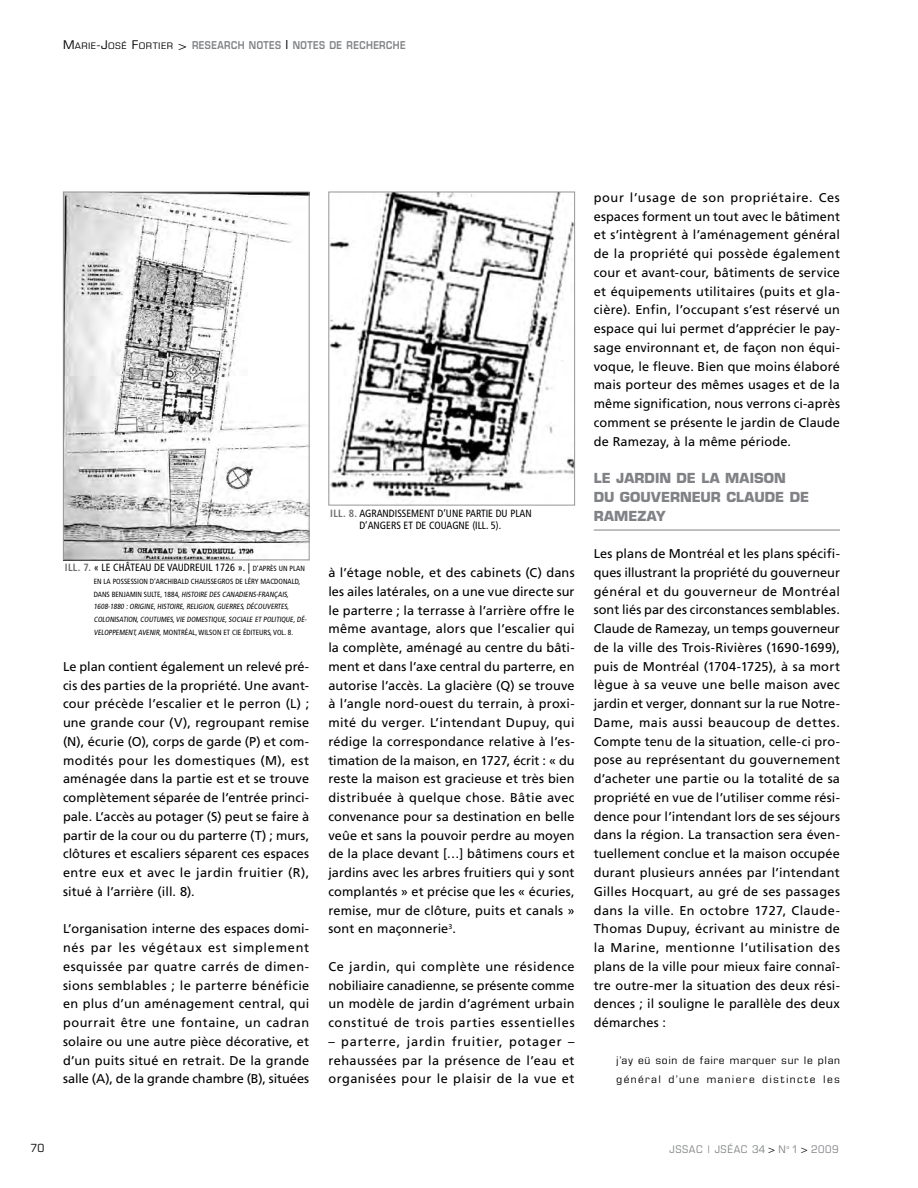
<style>
.page{position:relative;width:918px;height:1188px;background:#fff}
.page>*{position:absolute;margin:0;border:0;box-sizing:border-box;transform-origin:0 0}
.t1{font:700 13.5px/18.8px "Eurostile";color:#808285}
.t2{font:12.75px/18.8px "Frutiger";letter-spacing:.015em;color:#000;text-align:justify}
.t3{font:condensed 11.25px "Eurostile";color:#000;scale:1.1 1}
.t4{font:condensed 10.5px/12.8px "Frutiger";color:#000;text-align:center}
.t5{font:condensed 10.5px/18.8px "Eurostile";letter-spacing:.08em;color:#000;scale:1.2 1}
.t6{font:600 10.5px "Eurostile";letter-spacing:.05em;color:#808285;scale:.85 1}
.t7{font:condensed 10.5px "Eurostile";letter-spacing:.05em;color:#808285;scale:1.1 1}
.t8{font:condensed 7.5px/12.8px "Frutiger";color:#000}
.s1{font-weight:400;font-stretch:condensed;font-size:12px;color:#000}
.s2{font-weight:400;font-stretch:condensed;font-size:9px;color:#000}
.s3{font-size:12px;color:#000}
.s4{font-weight:700;color:#6d6f71}
.s5{font-size:7.5px}
.s6{color:#000}
</style>
<div class="page">
<hr style="left:594px;top:530px;width:246px;height:1px;background:#808285">
<img style="left:64px;top:194px;width:246px;height:367px">
<div style="left:63px;top:192px;width:247px;height:368px;border:1px solid #939598"></div>
<img style="left:330px;top:194px;width:243px;height:305px">
<div style="left:328px;top:192px;width:247px;height:313px;border:1px solid #939598"></div>
<p class="t6" style="left:63px;top:38px;width:405px"><span class="s1">M</span><span class="s2">ARIE</span><span class="s1">-J</span><span class="s2">OSÉ</span> <span class="s1">F</span><span class="s2">ORTIER</span> <span class="s1">&gt;</span> RESEARCH NOTES <span class="s3">|</span> NOTES DE RECHERCHE</p>
<p class="t4" style="left:65px;top:561px;width:242px"><span class="s4">I ll. 7.</span> « LE CHÂTEAU DE VAUDREUIL 1726 ». | <span class="s5">D’APRÈS UN PLAN</span></p>
<p class="t8" style="left:94px;top:575px;width:216px">EN LA POSSESSION D’ARCHIBALD CHAUSSEGROS DE LÉRY MACDONALD, DA N S B E N J A M I N S U LT E , 1 8 8 4, HISTOIRE DES CANADIENS- FRANÇAIS,<br>1608- 1880 :ORIGINE,HISTOIRE,RELIGION,GUERRES,DÉCOUVERTES, COLONISATION,COUTUM ES,VIE DOM ESTIQUE,SOCIALE ET POLITIQUE,DÉ-VELOPPEMENT,AVENIR, MONTRÉAL, WILSON ET CIE ÉDITEURS, VOL. 8.</p>
<p class="t2" style="left:63px;top:657px;width:248px">Le plan contient également un relevé pré&shy;cis des parties de la propriété. Une avant&shy;cour précède l’escalier et le perron (L) ; une grande cour (V), regroupant remise (N), écurie (O), corps de garde (P) et com&shy;modités pour les domestiques (M), est aménagée dans la partie est et se trouve complètement séparée de l’entrée princi&shy;pale. L’accès au potager (S) peut se faire à partir de la cour ou du parterre (T) ; murs, clôtures et escaliers séparent ces espaces entre eux et avec le jardin fruitier (R), situé à l’arrière (ill. 8).</p>
<p class="t2" style="left:63px;top:919px;width:248px">L’organisation interne des espaces domi&shy;nés par les végétaux est simplement esquissée par quatre carrés de dimen&shy;sions semblables ; le parterre bénéficie en plus d’un aménagement central, qui pourrait être une fontaine, un cadran solaire ou une autre pièce décorative, et d’un puits situé en retrait. De la grande salle (A), de la grande chambre (B), situées</p>
<p class="t4" style="left:330px;top:507px;width:203px"><span class="s4">I ll. 8.</span> AGRANDISSEMENT D’UNE PARTIE DU PLAN<br>D’ANGERS ET DE COUAGNE (ILL. 5).</p>
<p class="t2" style="left:328px;top:563px;width:248px">à l’étage noble, et des cabinets (C) dans les ailes latérales, on a une vue directe sur le parterre ; la terrasse à l’arrière offre le même avantage, alors que l’escalier qui la complète, aménagé au centre du bâti&shy;ment et dans l’axe central du parterre, en autorise l’accès. La glacière (Q) se trouve à l’angle nord-ouest du terrain, à proxi&shy;mité du verger. L’intendant Dupuy, qui rédige la correspondance relative à l’es&shy;timation de la maison, en 1727, écrit : « du reste la maison est gracieuse et très bien distribuée à quelque chose. Bâtie avec convenance pour sa destination en belle veûe et sans la pouvoir perdre au moyen de la place devant […] bâtimens cours et jardins avec les arbres fruitiers qui y sont complantés » et précise que les « écuries, remise, mur de clôture, puits et canals » sont en maçonnerie<sup>3</sup>.</p>
<p class="t2" style="left:328px;top:957px;width:248px">Ce jardin, qui complète une résidence nobiliaire canadienne, se présente comme un modèle de jardin d’agrément urbain constitué de trois parties essentielles</p>
<p class="t2" style="left:328px;top:1032px;width:248px">– parterre, jardin fruitier, potager – rehaussées par la présence de l’eau et organisées pour le plaisir de la vue et</p>
<p class="t2" style="left:594px;top:188px;width:248px">pour l’usage de son propriétaire. Ces espaces forment un tout avec le bâtiment et s’intègrent à l’aménagement général de la propriété qui possède également cour et avant-cour, bâtiments de service et équipements utilitaires (puits et gla&shy;cière). Enfin, l’occupant s’est réservé un espace qui lui permet d’apprécier le pay&shy;sage environnant et, de façon non équi&shy;voque, le fleuve. Bien que moins élaboré mais porteur des mêmes usages et de la même signification, nous verrons ci-après comment se présente le jardin de Claude de Ramezay, à la même période.</p>
<p class="t1" style="left:594px;top:469px;width:217px">LE JARDIN DE LA MAISON<br>DU GOUVERNEUR CLAUDE DE<br>RAMEZAY</p>
<p class="t2" style="left:594px;top:544px;width:248px">Les plans de Montréal et les plans spécifi&shy;ques illustrant la propriété du gouverneur général et du gouverneur de Montréal sont liés par des circonstances semblables.<br>Claude de Ramezay, un temps gouverneur de la ville des Trois-Rivières (1690-1699), puis de Montréal (1704-1725), à sa mort lègue à sa veuve une belle maison avec jardin et verger, donnant sur la rue Notre-Dame, mais aussi beaucoup de dettes.<br>Compte tenu de la situation, celle-ci pro&shy;pose au représentant du gouvernement d’acheter une partie ou la totalité de sa propriété en vue de l’utiliser comme rési&shy;dence pour l’intendant lors de ses séjours dans la région. La transaction sera éven&shy;tuellement conclue et la maison occupée durant plusieurs années par l’intendant Gilles Hocquart, au gré de ses passages dans la ville. En octobre 1727, Claude-Thomas Dupuy, écrivant au ministre de la Marine, mentionne l’utilisation des plans de la ville pour mieux faire connaî&shy;tre outre-mer la situation des deux rési&shy;dences ; il souligne le parallèle des deux démarches :</p>
<p class="t5" style="left:616px;top:1051px;width:188px">j’ay eü soin de faire marquer sur le plan général d’une maniere distincte les</p>
<p class="t3" style="left:31px;top:1142px;width:14px">70</p>
<p class="t7" style="left:669px;top:1142px;width:155px">JSSAC | JSÉAC 34 <span class="s6">&gt;</span> N<sup>o</sup> 1 <span class="s6">&gt;</span> 2009</p>
</div>
